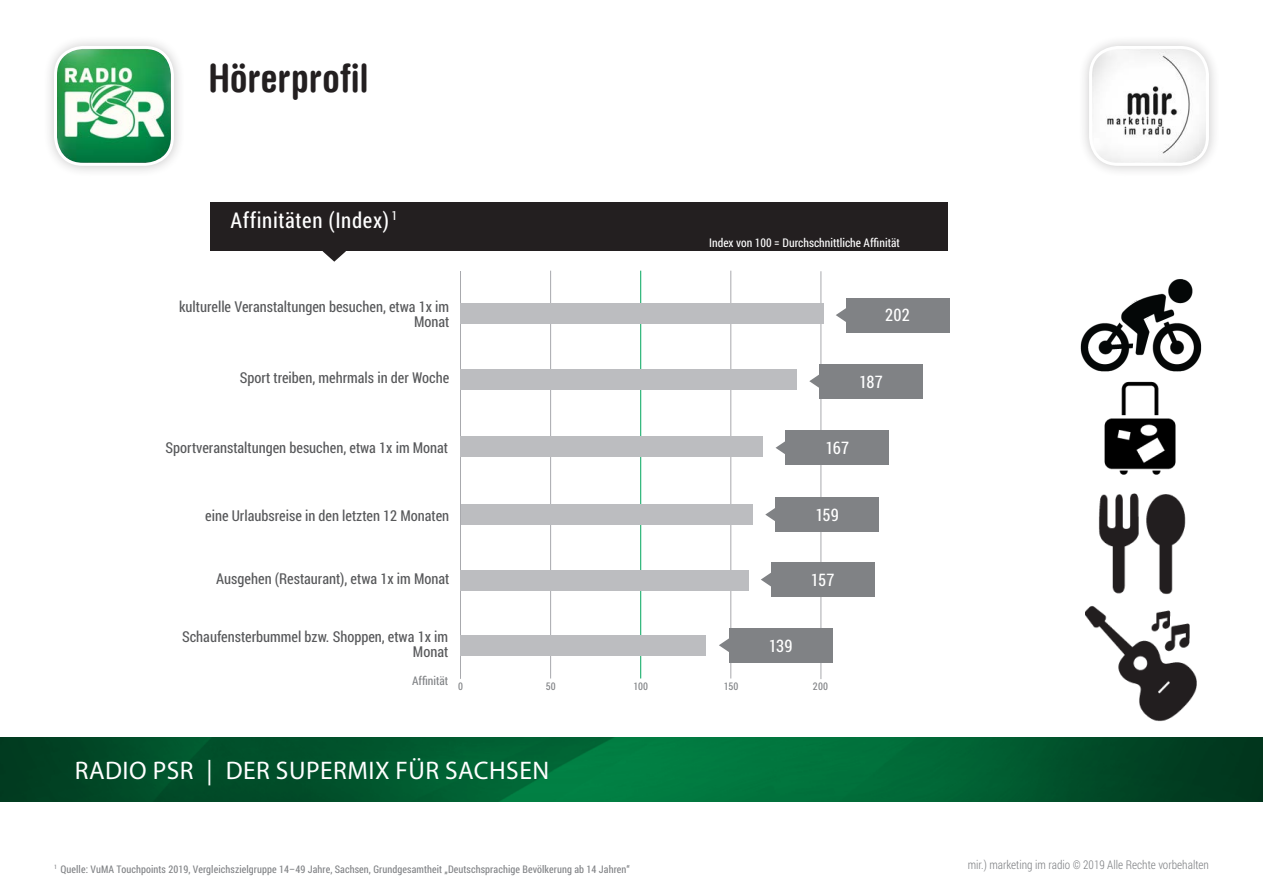
<style>
.page{position:relative;width:1263px;height:893px;background:#fff}
.page>*{position:absolute;margin:0;border:0;box-sizing:border-box;transform-origin:0 0}
.t1{font:700 condensed 39px "Helvetica Rounded LT";letter-spacing:.005em;color:#231f20}
.t2{font:25.5px "Myriad Pro";letter-spacing:.02em;color:#fff}
.t3{font:21.75px "Roboto Condensed";letter-spacing:.03em;color:#fff}
.Fließtext-neg{font:17.25px "Roboto Condensed";letter-spacing:.005em;color:#fff}
.t4{font:15px/15px "Roboto Condensed";color:#57585a;text-align:right}
.t5{font:300 12px "Roboto Condensed";color:#808285}
.t6{font:12px "Roboto Condensed";color:#fff}
.t7{font:12px "Roboto Condensed";color:#808285}
.Zahlen_Diagramm{font:10.5px "Roboto Condensed";letter-spacing:.01em;color:#808285}
.t8{font:6.15px "Roboto Condensed";color:#808285}
</style>
<div class="page">
<div style="left:42px;top:34px;width:143px;height:143px;background:#231f20;opacity:.25"></div>
<img style="left:56px;top:47px;width:116px;height:117px">
<div style="left:54px;top:46px;width:120px;height:120px;border:3px solid #fff;border-radius:28px"></div>
<div style="left:1077px;top:34px;width:143px;height:143px;background:#231f20;opacity:.25"></div>
<img style="left:1090px;top:47px;width:117px;height:117px">
<div style="left:1089px;top:46px;width:120px;height:120px;border:3px solid #fff;border-radius:28px"></div>
<img style="left:0;top:737px;width:1263px;height:64px">
<img style="left:1104px;top:381px;width:72px;height:94px">
<img style="left:1080px;top:279px;width:122px;height:93px">
<hr style="left:820px;top:271px;width:1px;height:408px;background:#a8a9ad">
<div style="left:210px;top:202px;width:737px;height:49px;background:#231f20"></div>
<svg style="left:323px;top:251px;width:23px;height:11px"></svg>
<hr style="left:550px;top:271px;width:1px;height:407px;background:#a8a9ad">
<hr style="left:640px;top:271px;width:1px;height:407px;background:#00a65d">
<hr style="left:730px;top:271px;width:1px;height:407px;background:#a8a9ad">
<hr style="left:460px;top:271px;width:1px;height:408px;background:#a8a9ad">
<div style="left:461px;top:436px;width:302px;height:21px;background:#bcbdc0"></div>
<div style="left:461px;top:504px;width:292px;height:21px;background:#bcbdc0"></div>
<div style="left:460px;top:570px;width:288px;height:21px;background:#bcbdc0"></div>
<div style="left:460px;top:635px;width:246px;height:21px;background:#bcbdc0"></div>
<svg style="left:719px;top:638px;width:10px;height:14px"></svg>
<div style="left:729px;top:628px;width:103px;height:35px;background:#808285"></div>
<svg style="left:761px;top:573px;width:10px;height:13px"></svg>
<div style="left:771px;top:562px;width:103px;height:35px;background:#808285"></div>
<svg style="left:836px;top:308px;width:10px;height:14px"></svg>
<div style="left:846px;top:298px;width:103px;height:34px;background:#808285"></div>
<svg style="left:775px;top:441px;width:11px;height:14px"></svg>
<div style="left:786px;top:430px;width:103px;height:35px;background:#808285"></div>
<svg style="left:765px;top:508px;width:11px;height:14px"></svg>
<div style="left:776px;top:497px;width:103px;height:35px;background:#808285"></div>
<svg style="left:809px;top:374px;width:11px;height:14px"></svg>
<div style="left:820px;top:364px;width:103px;height:35px;background:#808285"></div>
<div style="left:460px;top:303px;width:364px;height:21px;background:#bcbdc0"></div>
<div style="left:461px;top:369px;width:336px;height:21px;background:#bcbdc0"></div>
<img style="left:1098px;top:493px;width:88px;height:102px">
<img style="left:1086px;top:606px;width:111px;height:116px">
<p class="t1" style="left:208px;top:54px;width:162px">Hörerprofil</p>
<p class="t3" style="left:230px;top:205px;width:169px">Affinitäten (Index) <sup>1</sup></p>
<p class="t4" style="left:179px;top:299px;width:272px">kulturelle Veranstaltungen besuchen, etwa 1x im<br>Monat</p>
<p class="t4" style="left:240px;top:369px;width:211px">Sport treiben, mehrmals in der Woche</p>
<p class="t4" style="left:166px;top:439px;width:284px">Sportveranstaltungen besuchen, etwa 1x im Monat</p>
<p class="t4" style="left:205px;top:507px;width:246px">eine Urlaubsreise in den letzten 12 Monaten</p>
<p class="t4" style="left:216px;top:571px;width:234px">Ausgehen (Restaurant), etwa 1x im Monat</p>
<p class="t6" style="left:709px;top:235px;width:192px">Index von 100 = Durchschnittliche Affinität</p>
<p class="Fließtext-neg" style="left:885px;top:303px;width:26px">202</p>
<p class="Fließtext-neg" style="left:859px;top:369px;width:25px">187</p>
<p class="Fließtext-neg" style="left:825px;top:436px;width:25px">167</p>
<p class="Fließtext-neg" style="left:815px;top:503px;width:25px">159</p>
<p class="Fließtext-neg" style="left:811px;top:568px;width:25px">157</p>
<p class="t4" style="left:182px;top:629px;width:268px">Schaufensterbummel bzw. Shoppen, etwa 1x im<br>Monat</p>
<p class="Fließtext-neg" style="left:769px;top:633px;width:25px">139</p>
<p class="t7" style="left:412px;top:672px;width:38px">Affinität</p>
<p class="Zahlen_Diagramm" style="left:458px;top:678px;width:6px">0</p>
<p class="Zahlen_Diagramm" style="left:546px;top:678px;width:12px">50</p>
<p class="Zahlen_Diagramm" style="left:634px;top:678px;width:16px">100</p>
<p class="Zahlen_Diagramm" style="left:724px;top:679px;width:16px">150</p>
<p class="Zahlen_Diagramm" style="left:813px;top:678px;width:17px">200</p>
<h2 class="t2" style="left:75px;top:754px;width:476px">RADIO PSR | DER SUPERMIX FÜR SACHSEN</h2>
<p class="t8" style="left:54px;top:863px;width:4px">1</p>
<p class="t5" style="left:968px;top:856px;width:243px">mir.) marketing im radio © 2019 Alle Rechte vorbehalten</p>
<p class="Zahlen_Diagramm" style="left:60px;top:862px;width:571px">Quelle: VuMA Touchpoints 2019, Vergleichszielgruppe 14–49 Jahre, Sachsen, Grundgesamtheit „Deutschsprachige Bevölkerung ab 14 Jahren“</p>
</div>
